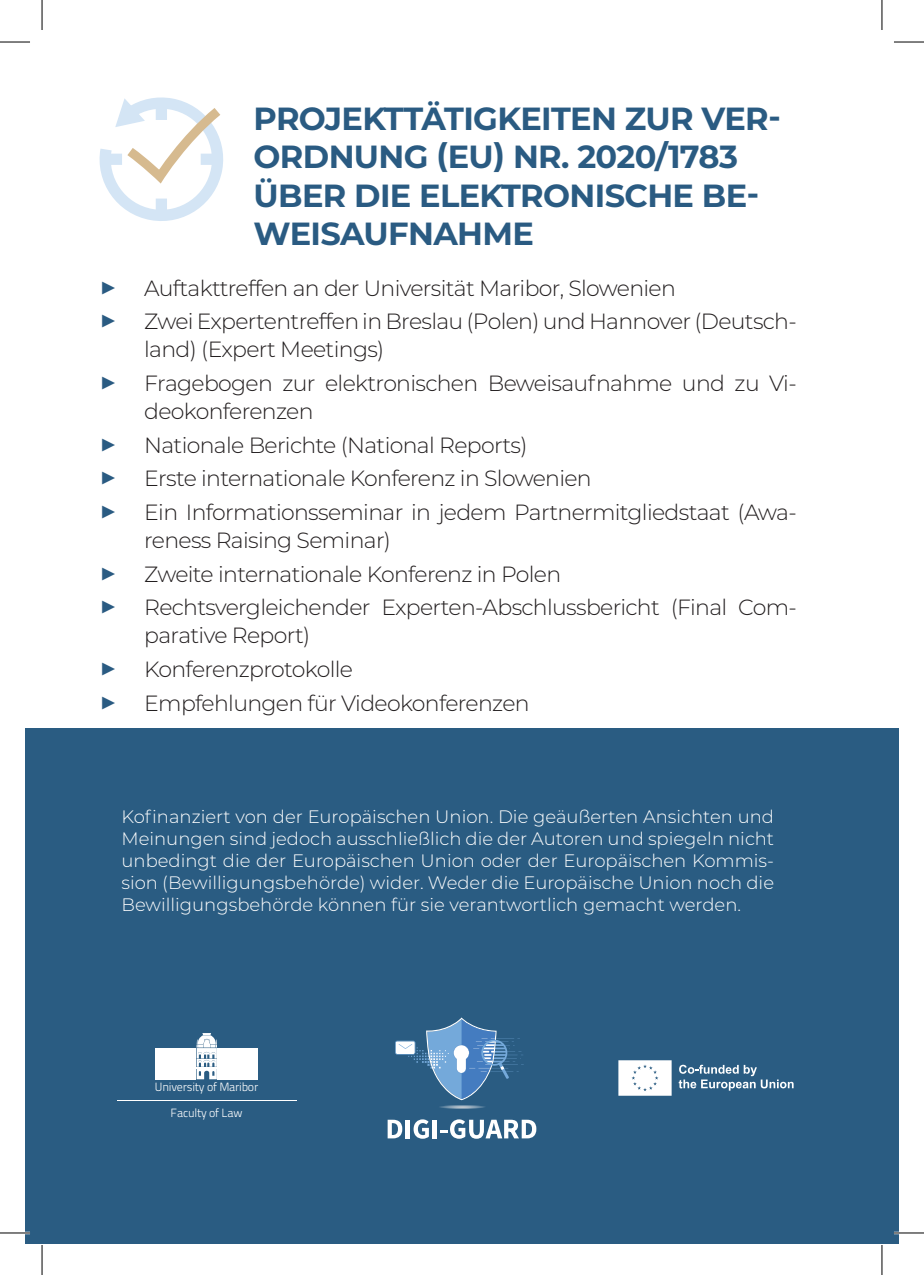
<style>
.page{position:relative;width:924px;height:1275px;background:#fff}
.page>*{position:absolute;margin:0;border:0;box-sizing:border-box;transform-origin:0 0}
.t1{font:700 32px/38.4px "Montserrat";letter-spacing:-.02em;color:#2a5b82}
.t2{font:300 22px/33.6px "Montserrat";letter-spacing:-.03em;color:#231f20}
.t3{font:300 18px/22px "Montserrat";color:#fff;text-align:justify}
.t4{font:12px "Titillium Text 25 L 250 wt";letter-spacing:-.02em;color:#fff}
.s1{font-weight:700;font-size:30px;color:#2a5b82}
</style>
<div class="page">
<div style="left:25px;top:728px;width:873px;height:515px;background:#2a5c82"></div>
<svg style="left:99px;top:98px;width:124px;height:122px"></svg>
<svg style="left:395px;top:1017px;width:128px;height:92px"></svg>
<svg style="left:387px;top:1119px;width:15px;height:19px"></svg>
<div style="left:405px;top:1119px;width:5px;height:19px;background:#fff"></div>
<svg style="left:413px;top:1119px;width:15px;height:19px"></svg>
<div style="left:432px;top:1119px;width:5px;height:19px;background:#fff"></div>
<svg style="left:440px;top:1119px;width:96px;height:19px"></svg>
<hr style="left:117px;top:1100px;width:179px;height:1px;background:#fff">
<div style="left:217px;top:1048px;width:41px;height:31px;background:#fff"></div>
<div style="left:155px;top:1048px;width:41px;height:31px;background:#fff"></div>
<svg style="left:196px;top:1033px;width:21px;height:46px"></svg>
<svg style="left:618px;top:1060px;width:53px;height:35px"></svg>
<svg style="left:678px;top:1064px;width:115px;height:26px"></svg>
<hr style="left:0;top:1231px;width:30px;height:3px;background:#fff">
<hr style="left:893px;top:1231px;width:30px;height:3px;background:#fff">
<hr style="left:0;top:42px;width:30px;height:1px;background:#000">
<hr style="left:893px;top:42px;width:30px;height:1px;background:#000">
<hr style="left:0;top:1232px;width:30px;height:1px;background:#000">
<hr style="left:893px;top:1232px;width:30px;height:1px;background:#000">
<hr style="left:42px;top:0;width:1px;height:30px;background:#000">
<hr style="left:42px;top:1245px;width:1px;height:30px;background:#000">
<hr style="left:881px;top:0;width:1px;height:30px;background:#000">
<hr style="left:881px;top:1245px;width:1px;height:30px;background:#000">
<h1 class="t1" style="left:253px;top:98px;width:528px">PROJEKTTÄTIGKEITEN ZUR VER-<br>ORDNUNG (EU) NR. 2020/1783<br>ÜBER DIE ELEKTRONISCHE BE-<br>WEISAUFNAHME</h1>
<p class="t2" style="left:99px;top:270px;width:699px"><span class="s1">▶</span> Auftakttreffen an der Universität Maribor, Slowenien<br><span class="s1">▶</span> Zwei Expertentreffen in Breslau (Polen) und Hannover (Deutsch-</p>
<p class="t2" style="left:99px;top:332px;width:699px;text-indent:45px">land) (Expert Meetings)<br><span class="s1">▶</span> Fragebogen zur elektronischen Beweisaufnahme und zu Vi-</p>
<p class="t2" style="left:99px;top:394px;width:699px;text-indent:45px">deokonferenzen<br><span class="s1">▶</span> Nationale Berichte (National Reports)<br><span class="s1">▶</span> Erste internationale Konferenz in Slowenien<br><span class="s1">▶</span> Ein Informationsseminar in jedem Partnermitgliedstaat (Awa-</p>
<p class="t2" style="left:99px;top:523px;width:699px;text-indent:45px">reness Raising Seminar)<br><span class="s1">▶</span> Zweite internationale Konferenz in Polen<br><span class="s1">▶</span> Rechtsvergleichender Experten-Abschlussbericht (Final Com-</p>
<p class="t2" style="left:99px;top:618px;width:432px;text-indent:45px">parative Report)<br><span class="s1">▶</span> Konferenzprotokolle<br><span class="s1">▶</span> Empfehlungen für Videokonferenzen</p>
<p class="t3" style="left:121px;top:805px;width:654px">Kofinanziert von der Europäischen Union. Die geäußerten Ansichten und Meinungen sind jedoch ausschließlich die der Autoren und spiegeln nicht unbedingt die der Europäischen Union oder der Europäischen Kommis&shy;sion (Bewilligungsbehörde) wider. Weder die Europäische Union noch die Bewilligungsbehörde können für sie verantwortlich gemacht werden.</p>
<p class="t4" style="left:155px;top:1077px;width:105px">University of Maribor</p>
<p class="t4" style="left:170px;top:1104px;width:73px">Faculty of Law</p>
</div>
